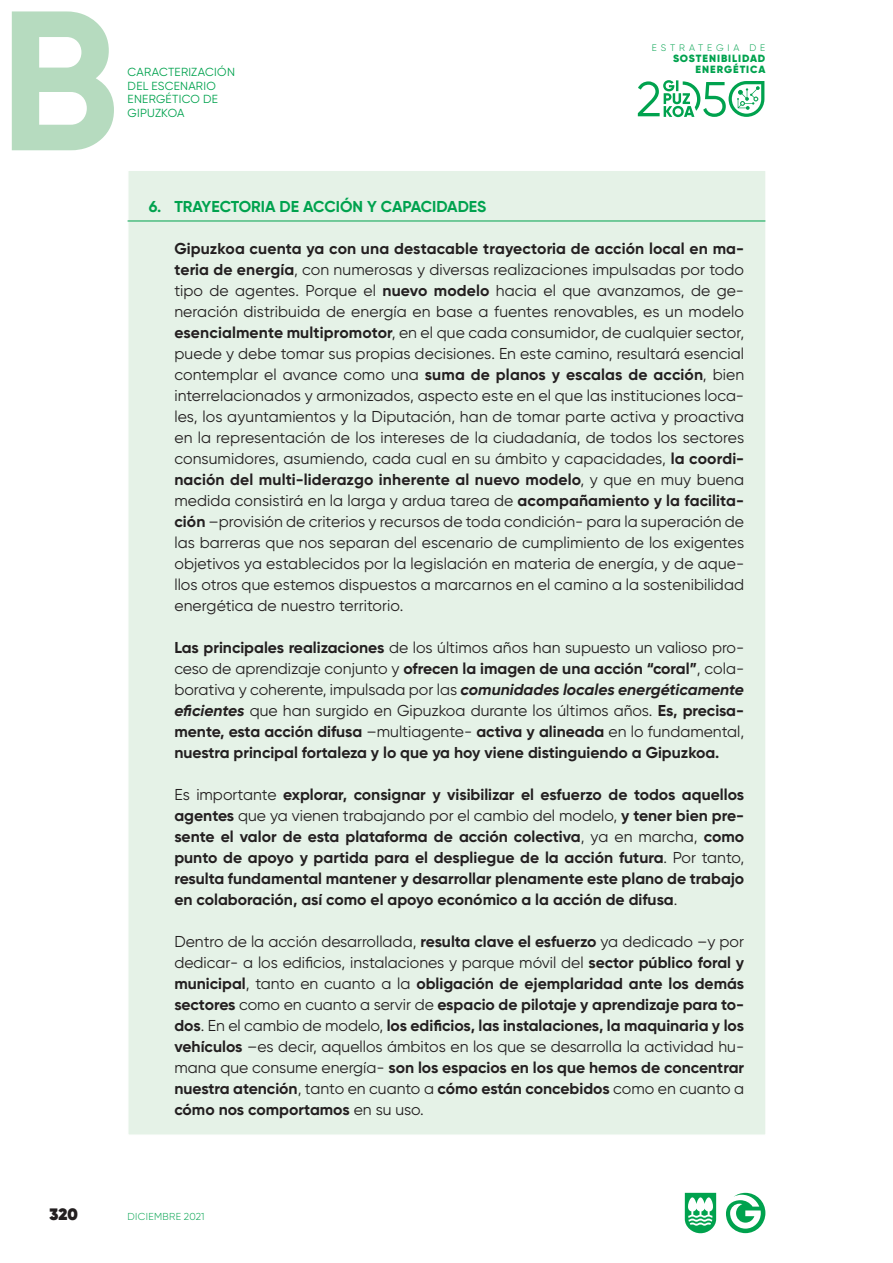
<style>
.page{position:relative;width:893px;height:1263px;background:#fff}
.page>*{position:absolute;margin:0;border:0;box-sizing:border-box;transform-origin:0 0}
.t1{font:700 198.3px "Gilroy";color:#b6dbbf}
.t2{font:800 16.5px "Gilroy";color:#231f20}
.t3{font:15.75px/21px "Gilroy";color:#231f20;text-align:justify}
.t4{font:700 15.75px/21px "Gilroy";color:#231f20;text-align:justify}
.t5{font:700 15.75px "Gilroy";color:#00a24e}
.t6{font:11.7px/13.6px "Gilroy";letter-spacing:.02em;color:#00a24e}
.t7{font:900 10.5px/11.1px "Gilroy";letter-spacing:.085em;color:#00a24e;text-align:right}
.t8{font:300 10.05px "Gilroy";letter-spacing:.035em;color:#00a24e}
.t9{font:300 9.45px "Gilroy";letter-spacing:.405em;color:#00a24e}
.s1{font-weight:700}
.s2{font-weight:700;font-style:italic}
.s3{font-weight:400}
</style>
<div class="page">
<svg style="left:638px;top:80px;width:126px;height:37px"></svg>
<svg style="left:685px;top:1193px;width:80px;height:40px"></svg>
<div style="left:128px;top:170px;width:638px;height:965px;background:#e5f2e7;border:1px solid #fff"></div>
<hr style="left:128px;top:221px;width:637px;height:1px;background:#00a24e">
<h1 class="t1" style="left:-1px;top:-43px;width:121px">B</h1>
<p class="t6" style="left:128px;top:65px;width:109px">CARACTERIZACIÓN<br>DEL ESCENARIO<br>ENERGÉTICO DE<br>GIPUZKOA</p>
<p class="t9" style="left:652px;top:41px;width:115px">ESTRATEGIA DE</p>
<p class="t7" style="left:673px;top:52px;width:94px">SOSTENIBILIDAD<br>ENERGÉTICA</p>
<p class="t5" style="left:149px;top:197px;width:339px">6. TRAYECTORIA DE ACCIÓN Y CAPACIDADES</p>
<p class="t3" style="left:174px;top:238px;width:571px"><span class="s1">Gipuzkoa cuenta ya con una destacable trayectoria de acción local en ma&shy;teria de energía</span>, con numerosas y diversas realizaciones impulsadas por todo tipo de agentes. Porque el <span class="s1">nuevo modelo</span> hacia el que avanzamos, de ge&shy;neración distribuida de energía en base a fuentes renovables, es un modelo <span class="s1">esencialmente multipromotor</span>, en el que cada consumidor, de cualquier sector, puede y debe tomar sus propias decisiones. En este camino, resultará esencial contemplar el avance como una <span class="s1">suma de planos y escalas de acción</span>, bien interrelacionados y armonizados, aspecto este en el que las instituciones loca&shy;les, los ayuntamientos y la Diputación, han de tomar parte activa y proactiva en la representación de los intereses de la ciudadanía, de todos los sectores consumidores, asumiendo, cada cual en su ámbito y capacidades, <span class="s1">la coordi&shy;nación del multi-liderazgo inherente al nuevo modelo</span>, y que en muy buena medida consistirá en la larga y ardua tarea de <span class="s1">acompañamiento y la facilita&shy;ción</span> –provisión de criterios y recursos de toda condición- para la superación de las barreras que nos separan del escenario de cumplimiento de los exigentes objetivos ya establecidos por la legislación en materia de energía, y de aque&shy;llos otros que estemos dispuestos a marcarnos en el camino a la sostenibilidad energética de nuestro territorio.</p>
<p class="t3" style="left:174px;top:637px;width:571px"><span class="s1">Las principales realizaciones</span> de los últimos años han supuesto un valioso pro&shy;ceso de aprendizaje conjunto y <span class="s1">ofrecen la imagen de una acción “coral”</span>, cola&shy;borativa y coherente, impulsada por las <span class="s2">comunidades locales energéticamente eficientes</span> que han surgido en Gipuzkoa durante los últimos años. <span class="s1">Es, precisa&shy;mente, esta acción difusa</span> –multiagente- <span class="s1">activa y alineada</span> en lo fundamental, <span class="s1">nuestra principal fortaleza y lo que ya hoy viene distinguiendo a Gipuzkoa.</span></p>
<p class="t4" style="left:174px;top:784px;width:571px"><span class="s3">Es importante</span> explorar, consignar y visibilizar el esfuerzo de todos aquellos agentes <span class="s3">que ya vienen trabajando por el cambio del modelo,</span> y tener bien pre&shy;sente el valor de esta plataforma de acción colectiva<span class="s3">, ya en marcha,</span> como punto de apoyo y partida para el despliegue de la acción futura<span class="s3">. Por tanto, </span>resulta fundamental mantener y desarrollar plenamente este plano de trabajo en colaboración, así como el apoyo económico a la acción de difusa<span class="s3">.</span></p>
<p class="t4" style="left:174px;top:931px;width:571px"><span class="s3">Dentro de la acción desarrollada,</span> resulta clave el esfuerzo <span class="s3">ya dedicado –y por dedicar- a los edificios, instalaciones y parque móvil del</span> sector público foral y municipal<span class="s3">, tanto en cuanto a la</span> obligación de ejemplaridad ante los demás sectores <span class="s3">como en cuanto a servir de</span> espacio de pilotaje y aprendizaje para to&shy;dos<span class="s3">. En el cambio de modelo,</span> los edificios, las instalaciones, la maquinaria y los vehículos <span class="s3">–es decir, aquellos ámbitos en los que se desarrolla la actividad hu&shy;mana que consume energía-</span> son los espacios en los que hemos de concentrar nuestra atención<span class="s3">, tanto en cuanto a</span> cómo están concebidos <span class="s3">como en cuanto a </span>cómo nos comportamos <span class="s3">en su uso.</span></p>
<p class="t2" style="left:50px;top:1203px;width:30px">320</p>
<p class="t8" style="left:128px;top:1210px;width:78px">DICIEMBRE 2021</p>
</div>
